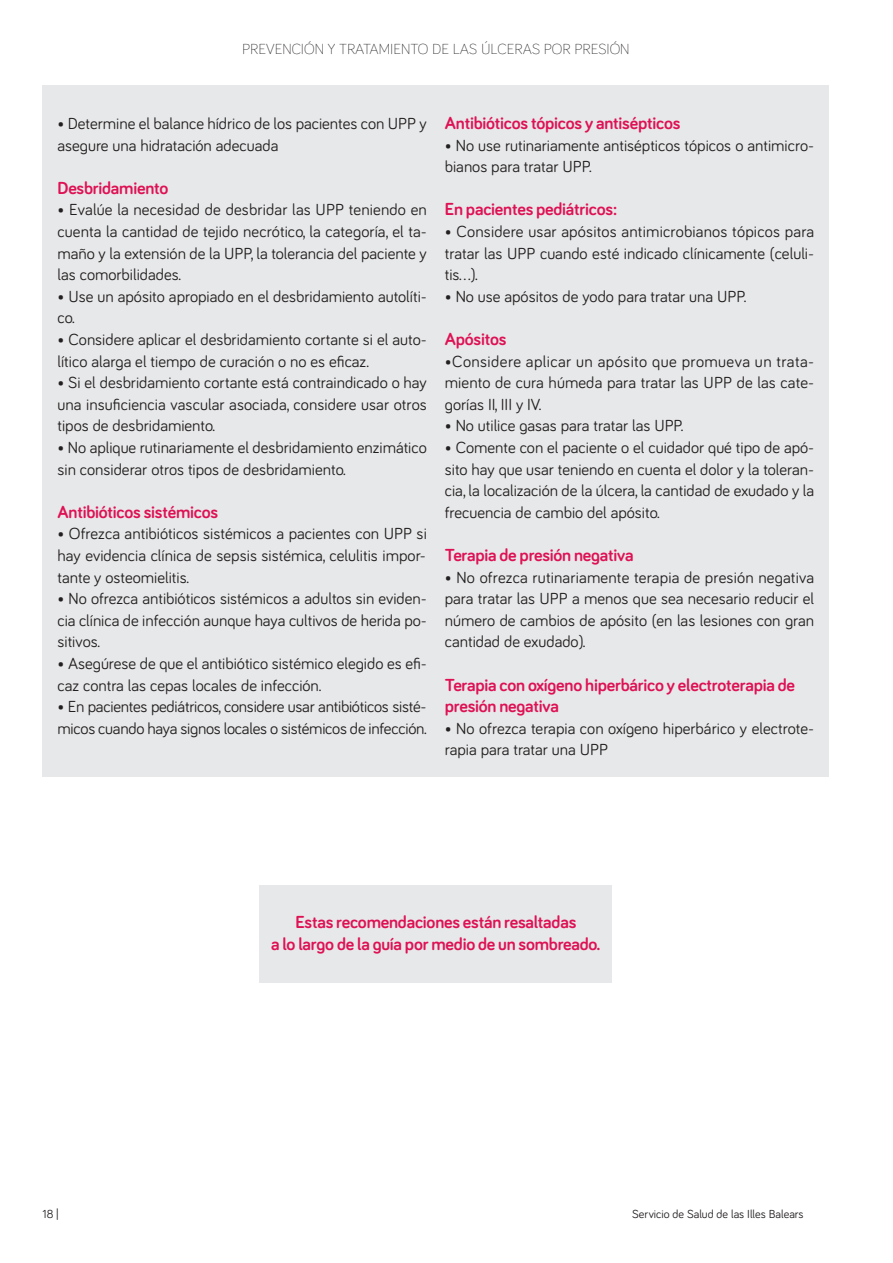
<style>
.page{position:relative;width:893px;height:1263px;background:#fff}
.page>*{position:absolute;margin:0;border:0;box-sizing:border-box;transform-origin:0 0}
.t1{font:700 18px/21.6px "Bariol";letter-spacing:-.01em;color:#de1154}
.t2{font:16.5px/21.6px "Bariol";color:#231f20}
.t3{font:300 15px "Bariol";color:#231f20}
.t4{font:12px "Bariol";color:#231f20}
</style>
<div class="page">
<div style="left:259px;top:885px;width:353px;height:98px;background:#e7e8e9"></div>
<div style="left:43px;top:85px;width:786px;height:692px;background:#e7e8e9"></div>
<p class="t3" style="left:242px;top:44px;width:389px">PREVENCIÓN Y TRATAMIENTO DE LAS ÚLCERAS POR PRESIÓN</p>
<p class="t2" style="left:58px;top:114px;width:371px">• Determine el balance hídrico de los pacientes con UPP y asegure una hidratación adecuada</p>
<p class="t1" style="left:58px;top:179px;width:112px">desbridamiento</p>
<p class="t2" style="left:58px;top:201px;width:371px;text-align:justify">• Evalúe la necesidad de desbridar las UPP teniendo en cuenta la cantidad de tejido necrótico, la categoría, el ta&shy;maño y la extensión de la UPP, la tolerancia del paciente y las comorbilidades.</p>
<p class="t2" style="left:58px;top:287px;width:371px">• Use un apósito apropiado en el desbridamiento autolíti&shy;co.</p>
<p class="t2" style="left:58px;top:330px;width:371px">• Considere aplicar el desbridamiento cortante si el auto&shy;lítico alarga el tiempo de curación o no es eficaz.</p>
<p class="t2" style="left:58px;top:373px;width:371px;text-align:justify">• Si el desbridamiento cortante está contraindicado o hay una insuficiencia vascular asociada, considere usar otros tipos de desbridamiento.</p>
<p class="t2" style="left:58px;top:438px;width:371px">• No aplique rutinariamente el desbridamiento enzimático sin considerar otros tipos de desbridamiento.</p>
<p class="t1" style="left:58px;top:503px;width:162px">antibióticos sistémicos</p>
<p class="t2" style="left:58px;top:525px;width:371px;text-align:justify">• Ofrezca antibióticos sistémicos a pacientes con UPP si hay evidencia clínica de sepsis sistémica, celulitis impor&shy;tante y osteomielitis.</p>
<p class="t2" style="left:58px;top:589px;width:371px;text-align:justify">• No ofrezca antibióticos sistémicos a adultos sin eviden&shy;cia clínica de infección aunque haya cultivos de herida po&shy;sitivos.</p>
<p class="t2" style="left:58px;top:654px;width:371px">• Asegúrese de que el antibiótico sistémico elegido es efi&shy;caz contra las cepas locales de infección.</p>
<p class="t2" style="left:58px;top:697px;width:371px">• En pacientes pediátricos, considere usar antibióticos sisté&shy;micos cuando haya signos locales o sistémicos de infección.</p>
<p class="t1" style="left:445px;top:114px;width:237px">antibióticos tópicos y antisépticos</p>
<p class="t2" style="left:445px;top:136px;width:371px">• No use rutinariamente antisépticos tópicos o antimicro&shy;bianos para tratar UPP.</p>
<p class="t1" style="left:445px;top:200px;width:174px">en pacientes pediátricos:</p>
<p class="t2" style="left:445px;top:222px;width:371px;text-align:justify">• Considere usar apósitos antimicrobianos tópicos para tratar las UPP cuando esté indicado clínicamente (celuli&shy;tis…).</p>
<p class="t2" style="left:445px;top:287px;width:303px">• No use apósitos de yodo para tratar una UPP.</p>
<p class="t1" style="left:445px;top:330px;width:63px">apósitos</p>
<p class="t2" style="left:445px;top:352px;width:371px;text-align:justify">•Considere aplicar un apósito que promueva un trata&shy;miento de cura húmeda para tratar las UPP de las cate&shy;gorías II, III y IV.</p>
<p class="t2" style="left:445px;top:417px;width:240px">• No utilice gasas para tratar las UPP.</p>
<p class="t2" style="left:445px;top:438px;width:371px;text-align:justify">• Comente con el paciente o el cuidador qué tipo de apó&shy;sito hay que usar teniendo en cuenta el dolor y la toleran&shy;cia, la localización de la úlcera, la cantidad de exudado y la frecuencia de cambio del apósito.</p>
<p class="t1" style="left:445px;top:546px;width:190px">terapia de presión negativa</p>
<p class="t2" style="left:445px;top:568px;width:371px;text-align:justify">• No ofrezca rutinariamente terapia de presión negativa para tratar las UPP a menos que sea necesario reducir el número de cambios de apósito (en las lesiones con gran cantidad de exudado).</p>
<p class="t1" style="left:445px;top:675px;width:352px">terapia con oxígeno hiperbárico y electroterapia de presión negativa</p>
<p class="t2" style="left:445px;top:719px;width:371px">• No ofrezca terapia con oxígeno hiperbárico y electrote&shy;rapia para tratar una UPP</p>
<p class="t1" style="left:271px;top:913px;width:331px;text-align:center">estas recomendaciones están resaltadas<br>a lo largo de la guía por medio de un sombreado.</p>
<p class="t4" style="left:43px;top:1210px;width:18px">18 |</p>
<p class="t4" style="left:632px;top:1210px;width:173px">Servicio de Salud de las Illes Balears</p>
</div>
